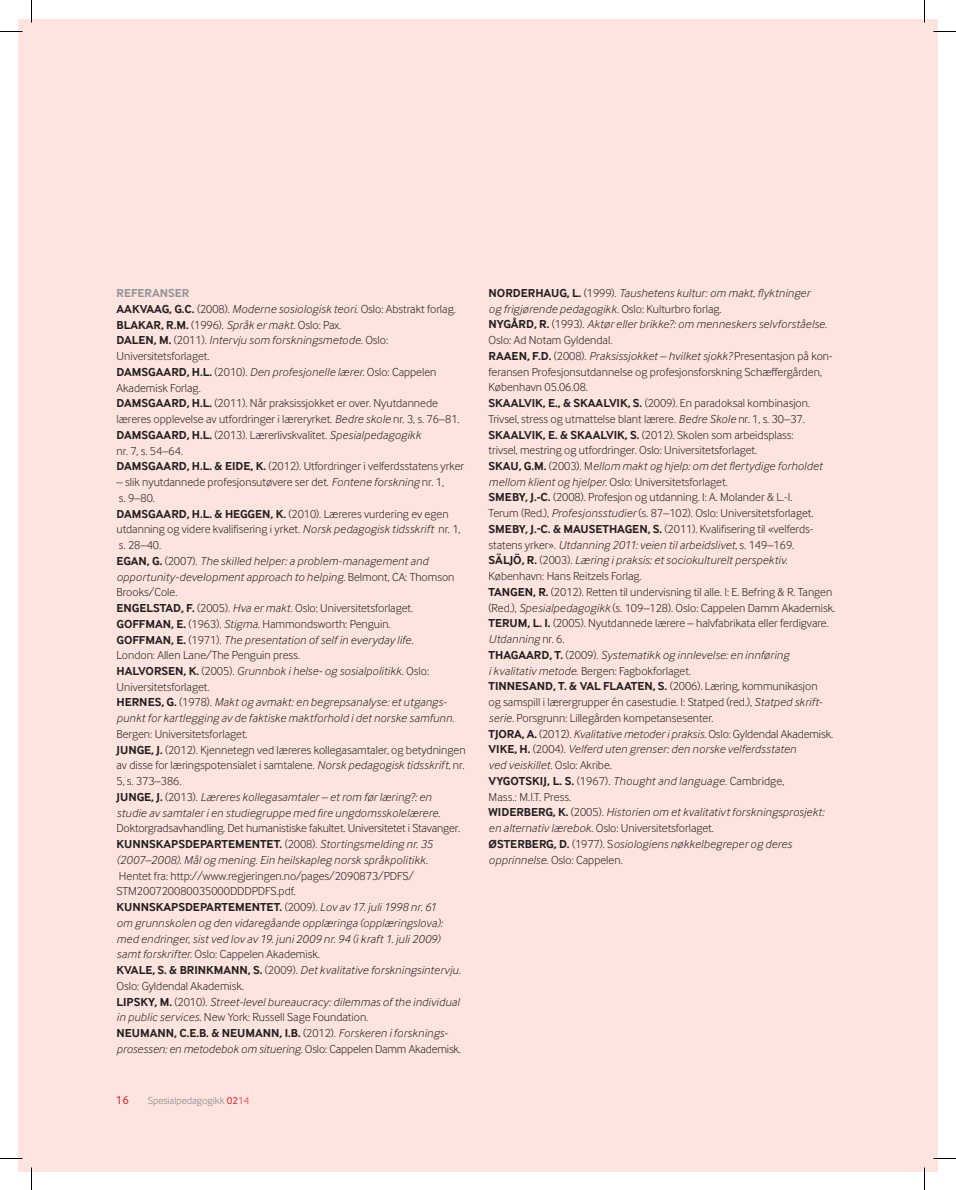
<style>
.page{position:relative;width:956px;height:1190px;background:#fff}
.page>*{position:absolute;margin:0;border:0;box-sizing:border-box;transform-origin:0 0}
.t1{font:300 12px/15.8px "Inter Face Typo";color:#231f20}
.t2{font:italic 300 12px/15.8px "Inter Face Typo";letter-spacing:.015em;color:#231f20}
.t3{font:12px "Inter Face Typo";color:#df2225}
.t4{font:300 10.5px "Inter Face Typo";color:#808285}
.s1{font-weight:700;color:#939598}
.s2{font-weight:700}
.s3{font-style:italic}
.s4{font-style:normal}
.s5{font-weight:700;font-style:normal}
.s6{font-weight:400;color:#df2225}
.s7{font-weight:400;color:#f05e63}
</style>
<div class="page">
<div style="left:19px;top:19px;width:918px;height:1152px;background:#fde4de"></div>
<hr style="left:0;top:1157px;width:22px;height:2px;background:#fff">
<hr style="left:933px;top:1157px;width:23px;height:2px;background:#fff">
<hr style="left:923px;top:0;width:2px;height:22px;background:#fff">
<hr style="left:923px;top:1167px;width:2px;height:23px;background:#fff">
<svg style="left:0;top:31px;width:22px;height:1px"></svg>
<svg style="left:933px;top:31px;width:23px;height:1px"></svg>
<svg style="left:0;top:1158px;width:22px;height:1px"></svg>
<svg style="left:933px;top:1158px;width:23px;height:1px"></svg>
<svg style="left:31px;top:0;width:1px;height:22px"></svg>
<svg style="left:31px;top:1167px;width:1px;height:23px"></svg>
<svg style="left:924px;top:0;width:1px;height:22px"></svg>
<svg style="left:924px;top:1167px;width:1px;height:23px"></svg>
<p class="t1" style="left:117px;top:285px;width:349px"><span class="s1">REFERANSER<br></span><span class="s2">AAKVAAG, G.C.</span> (2008). <span class="s3">Moderne sosiologisk teori</span>. Oslo: Abstrakt forlag.<br><span class="s2">BLAKAR, R.M.</span> (1996). <span class="s3">Språk er makt</span>. Oslo: Pax.<br><span class="s2">DALEN, M.</span> (2011). <span class="s3">Intervju som forskningsmetode</span>. Oslo:<br>Universitetsforlaget.<br><span class="s2">DAMSGAARD, H.L.</span> (2010). <span class="s3">Den profesjonelle lærer</span>. Oslo: Cappelen Akademisk Forlag.<br><span class="s2">DAMSGAARD, H.L.</span> (2011). Når praksissjokket er over. Nyutdannede læreres opplevelse av utfordringer i læreryrket. <span class="s3">Bedre skole</span> nr. 3, s. 76–81.<br><span class="s2">DAMSGAARD, H.L.</span> (2013). Lærerlivskvalitet. <span class="s3">Spesialpedagogikk<br></span>nr. 7, s. 54–64.<br><span class="s2">DAMSGAARD, H.L. &amp; EIDE, K.</span> (2012). Utfordringer i velferdsstatens yrker</p>
<p class="t1" style="left:117px;top:474px;width:351px">– slik nyutdannede profesjonsutøvere ser det. <span class="s3">Fontene forskning</span> nr. 1,<br>s. 9–80.<br><span class="s2">DAMSGAARD, H.L. &amp; HEGGEN, K.</span> (2010). Læreres vurdering ev egen utdanning og videre kvalifisering i yrket. <span class="s3">Norsk pedagogisk tidsskrift</span> nr. 1, s. 28–40.<br><span class="s2">EGAN, G.</span> (2007). <span class="s3">The skilled helper: a problem-management and opportunity-development approach to helping</span>. Belmont, CA: Thomson Brooks/Cole.<br><span class="s2">ENGELSTAD, F.</span> (2005). <span class="s3">Hva er makt</span>. Oslo: Universitetsforlaget.<br><span class="s2">GOFFMAN, E.</span> (1963). <span class="s3">Stigma</span>. Hammondsworth: Penguin.<br><span class="s2">GOFFMAN, E.</span> (1971). <span class="s3">The presentation of self in everyday life</span>.<br>London: Allen Lane/The Penguin press.<br><span class="s2">HALVORSEN, K.</span> (2005). <span class="s3">Grunnbok i helse- og sosialpolitikk</span>. Oslo:<br>Universitetsforlaget.<br><span class="s2">HERNES, G.</span> (1978). <span class="s3">Makt og avmakt: en begrepsanalyse: et utgangs&shy;punkt for kartlegging av de faktiske maktforhold i det norske samfunn</span>.<br>Bergen: Universitetsforlaget.<br><span class="s2">JUNGE, J.</span> (2012). Kjennetegn ved læreres kollegasamtaler, og betydningen av disse for læringspotensialet i samtalene. <span class="s3">Norsk pedagogisk tidsskrift</span>, nr.<br>5, s. 373–386.<br><span class="s2">JUNGE, J.</span> (2013). <span class="s3">Læreres kollegasamtaler – et rom før læring?: en<br>studie av samtaler i en studiegruppe med fire ungdomsskolelærere</span>.<br>Doktorgradsavhandling. Det humanistiske fakultet. Universitetet i Stavanger.<br><span class="s2">KUNNSKAPSDEPARTEMENTET.</span> (2008). <span class="s3">Stortingsmelding nr. 35 (2007–2008). Mål og mening. Ein heilskapleg norsk språkpolitikk.</span></p>
<p class="t2" style="left:117px;top:868px;width:346px"><span class="s4">Hentet fra: http://www.regjeringen.no/pages/2090873/PDFS/ STM200720080035000DDDPDFS.pdf.<br></span><span class="s5">KUNNSKAPSDEPARTEMENTET.</span> <span class="s4">(2009).</span> Lov av 17. juli 1998 nr. 61<br>om grunnskolen og den vidaregåande opplæringa (opplæringslova): med endringer, sist ved lov av 19. juni 2009 nr. 94 (i kraft 1. juli 2009) samt forskrifter<span class="s4">. Oslo: Cappelen Akademisk.<br></span><span class="s5">KVALE, S. &amp; BRINKMANN, S.</span> <span class="s4">(2009).</span> Det kvalitative forskningsintervju<span class="s4">.<br>Oslo: Gyldendal Akademisk.<br></span><span class="s5">LIPSKY, M.</span> <span class="s4">(2010).</span> Street-level bureaucracy: dilemmas of the individual in public services. <span class="s4">New York: Russell Sage Foundation.<br></span><span class="s5">NEUMANN, C.E.B. &amp; NEUMANN, I.B.</span> <span class="s4">(2012).</span> Forskeren i forsknings&shy;prosessen: en metodebok om situering<span class="s4">. Oslo: Cappelen Damm Akademisk.</span></p>
<p class="t3" style="left:116px;top:1093px;width:14px">16</p>
<p class="t4" style="left:148px;top:1094px;width:103px">Spesialpedagogikk <span class="s6">02</span><span class="s7">14</span></p>
<p class="t1" style="left:489px;top:285px;width:348px"><span class="s2">NORDERHAUG, L.</span> (1999). <span class="s3">Taushetens kultur: om makt, flyktninger<br>og frigjørende pedagogikk</span>. Oslo: Kulturbro forlag.<br><span class="s2">NYGÅRD, R.</span> (1993). <span class="s3">Aktør eller brikke?: om menneskers selvforståelse</span>.<br>Oslo: Ad Notam Gyldendal.<br><span class="s2">RAAEN, F.D.</span> (2008). <span class="s3">Praksissjokket – hvilket sjokk?</span> Presentasjon på kon&shy;feransen Profesjonsutdannelse og profesjonsforskning Schæffergården, København 05.06.08.<br><span class="s2">SKAALVIK, E., &amp; SKAALVIK, S.</span> (2009). En paradoksal kombinasjon.<br>Trivsel, stress og utmattelse blant lærere. <span class="s3">Bedre Skole</span> nr. 1, s. 30–37.<br><span class="s2">SKAALVIK, E. &amp; SKAALVIK, S.</span> (2012). Skolen som arbeidsplass:<br>trivsel, mestring og utfordringer. Oslo: Universitetsforlaget.<br><span class="s2">SKAU, G.M.</span> (2003). M<span class="s3">ellom makt og hjelp: om det flertydige forholdet mellom klient og hjelper</span>. Oslo: Universitetsforlaget.<br><span class="s2">SMEBY, J.-C.</span> (2008). Profesjon og utdanning. I: A. Molander &amp; L.-I.<br>Terum (Red.), <span class="s3">Profesjonsstudier</span> (s. 87–102). Oslo: Universitetsforlaget.<br><span class="s2">SMEBY, J.-C. &amp; MAUSETHAGEN, S.</span> (2011). Kvalifisering til «velferds&shy;statens yrker». <span class="s3">Utdanning 2011: veien til arbeidslivet</span>, s. 149–169.<br><span class="s2">SÄLJÖ, R.</span> (2003). <span class="s3">Læring i praksis: et sociokulturelt perspektiv</span>.<br>København: Hans Reitzels Forlag.<br><span class="s2">TANGEN, R.</span> (2012). Retten til undervisning til alle. I: E. Befring &amp; R. Tangen (Red.), <span class="s3">Spesialpedagogikk</span> (s. 109–128). Oslo: Cappelen Damm Akademisk.<br><span class="s2">TERUM, L. I.</span> (2005). Nyutdannede lærere – halvfabrikata eller ferdigvare.<br><span class="s3">Utdanning</span> nr. 6.<br><span class="s2">THAGAARD, T.</span> (2009). <span class="s3">Systematikk og innlevelse: en innføring<br>i kvalitativ metode</span>. Bergen: Fagbokforlaget.<br><span class="s2">TINNESAND, T. &amp; VAL FLAATEN, S.</span> (2006). Læring, kommunikasjon<br>og samspill i lærergrupper én casestudie. I: Statped (red.), <span class="s3">Statped skrift&shy;serie</span>. Porsgrunn: Lillegården kompetansesenter.<br><span class="s2">TJORA, A.</span> (2012). <span class="s3">Kvalitative metoder i praksis</span>. Oslo: Gyldendal Akademisk.<br><span class="s2">VIKE, H.</span> (2004). <span class="s3">Velferd uten grenser: den norske velferdsstaten<br>ved veiskillet</span>. Oslo: Akribe.<br><span class="s2">VYGOTSKIJ, L. S.</span> (1967). <span class="s3">Thought and language</span>. Cambridge,<br>Mass.: M.I.T. Press.<br><span class="s2">WIDERBERG, K.</span> (2005). <span class="s3">Historien om et kvalitativt forskningsprosjekt: en alternativ lærebok</span>. Oslo: Universitetsforlaget.<br><span class="s2">ØSTERBERG, D.</span> (1977). S<span class="s3">osiologiens nøkkelbegreper og deres opprinnelse</span>. Oslo: Cappelen.</p>
</div>
